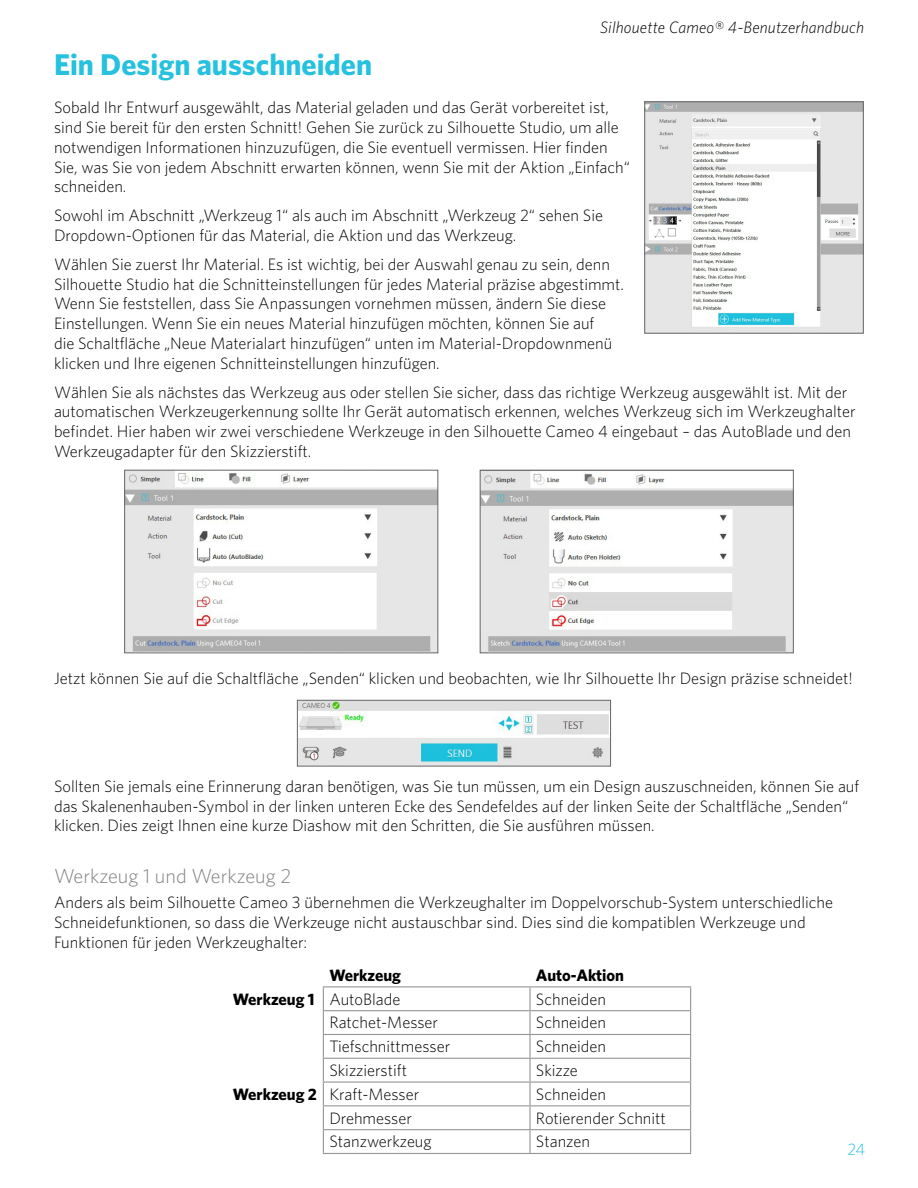
<style>
.page{position:relative;width:918px;height:1188px;background:#fff}
.page>*{position:absolute;margin:0;border:0;box-sizing:border-box;transform-origin:0 0}
.t1{font:700 30px "Whitney";color:#25c1de}
.t2{font:300 20.25px "Whitney";color:#808285}
.t3{font:300 16.5px/19.8px "Whitney";color:#000}
.t4{font:700 16.5px "Whitney";color:#000}
.t5{font:italic 300 16.5px "Whitney";letter-spacing:.01em;color:#000}
.t6{font:300 16.5px "Whitney";color:#25c1de}
.s1{font-weight:300}
.s2{font-weight:700}
</style>
<div class="page">
<hr style="left:529px;top:987px;width:2px;height:23px;background:#969699">
<hr style="left:323px;top:1010px;width:207px;height:1px;background:#969699">
<hr style="left:530px;top:1010px;width:161px;height:1px;background:#969699">
<hr style="left:529px;top:1011px;width:2px;height:23px;background:#969699">
<hr style="left:323px;top:1034px;width:207px;height:1px;background:#969699">
<hr style="left:530px;top:1034px;width:161px;height:1px;background:#969699">
<hr style="left:529px;top:1035px;width:2px;height:23px;background:#969699">
<hr style="left:323px;top:1058px;width:207px;height:1px;background:#969699">
<hr style="left:530px;top:1058px;width:161px;height:1px;background:#969699">
<hr style="left:529px;top:1059px;width:2px;height:23px;background:#969699">
<hr style="left:323px;top:1082px;width:207px;height:1px;background:#969699">
<hr style="left:530px;top:1082px;width:161px;height:1px;background:#969699">
<hr style="left:529px;top:1083px;width:2px;height:22px;background:#969699">
<hr style="left:323px;top:1105px;width:207px;height:1px;background:#969699">
<hr style="left:530px;top:1105px;width:161px;height:1px;background:#969699">
<hr style="left:529px;top:1106px;width:2px;height:23px;background:#969699">
<hr style="left:323px;top:1129px;width:207px;height:1px;background:#969699">
<hr style="left:530px;top:1129px;width:161px;height:1px;background:#969699">
<hr style="left:529px;top:1130px;width:2px;height:23px;background:#969699">
<svg style="left:690px;top:987px;width:1px;height:166px"></svg>
<hr style="left:323px;top:1153px;width:207px;height:1px;background:#969699">
<hr style="left:530px;top:1153px;width:161px;height:1px;background:#969699">
<hr style="left:323px;top:986px;width:207px;height:1px;background:#969699">
<hr style="left:530px;top:986px;width:161px;height:1px;background:#969699">
<svg style="left:323px;top:987px;width:1px;height:166px"></svg>
<img style="left:646px;top:103px;width:216px;height:229px">
<div style="left:644px;top:101px;width:220px;height:233px;border:1px solid #65666a"></div>
<img style="left:482px;top:472px;width:310px;height:179px">
<div style="left:480px;top:470px;width:314px;height:183px;border:1px solid #65666a"></div>
<img style="left:126px;top:472px;width:310px;height:179px">
<div style="left:124px;top:470px;width:314px;height:183px;border:1px solid #65666a"></div>
<img style="left:299px;top:702px;width:310px;height:62px">
<div style="left:297px;top:700px;width:314px;height:66px;border:1px solid #65666a"></div>
<p class="t5" style="left:600px;top:18px;width:265px">Silhouette Cameo® 4-Benutzerhandbuch</p>
<h1 class="t1" style="left:54px;top:47px;width:320px">Ein Design ausschneiden</h1>
<p class="t3" style="left:54px;top:97px;width:577px">Sobald Ihr Entwurf ausgewählt, das Material geladen und das Gerät vorbereitet ist, sind Sie bereit für den ersten Schnitt! Gehen Sie zurück zu Silhouette Studio, um alle notwendigen Informationen hinzuzufügen, die Sie eventuell vermissen. Hier finden Sie, was Sie von jedem Abschnitt erwarten können, wenn Sie mit der Aktion „Einfach“ schneiden.</p>
<p class="t3" style="left:54px;top:205px;width:551px">Sowohl im Abschnitt „Werkzeug 1“ als auch im Abschnitt „Werkzeug 2“ sehen Sie<br>Dropdown-Optionen für das Material, die Aktion und das Werkzeug.</p>
<p class="t3" style="left:54px;top:254px;width:572px">Wählen Sie zuerst Ihr Material. Es ist wichtig, bei der Auswahl genau zu sein, denn Silhouette Studio hat die Schnitteinstellungen für jedes Material präzise abgestimmt.<br>Wenn Sie feststellen, dass Sie Anpassungen vornehmen müssen, ändern Sie diese Einstellungen. Wenn Sie ein neues Material hinzufügen möchten, können Sie auf<br>die Schaltfläche „Neue Materialart hinzufügen“ unten im Material-Dropdownmenü klicken und Ihre eigenen Schnitteinstellungen hinzufügen.</p>
<p class="t3" style="left:54px;top:382px;width:803px">Wählen Sie als nächstes das Werkzeug aus oder stellen Sie sicher, dass das richtige Werkzeug ausgewählt ist. Mit der automatischen Werkzeugerkennung sollte Ihr Gerät automatisch erkennen, welches Werkzeug sich im Werkzeughalter befindet. Hier haben wir zwei verschiedene Werkzeuge in den Silhouette Cameo 4 eingebaut – das AutoBlade und den Werkzeugadapter für den Skizzierstift.</p>
<p class="t3" style="left:54px;top:668px;width:800px">Jetzt können Sie auf die Schaltfläche „Senden“ klicken und beobachten, wie Ihr Silhouette Ihr Design präzise schneidet!</p>
<p class="t3" style="left:54px;top:776px;width:807px">Sollten Sie jemals eine Erinnerung daran benötigen, was Sie tun müssen, um ein Design auszuschneiden, können Sie auf das Skalenenhauben-Symbol in der linken unteren Ecke des Sendefeldes auf der linken Seite der Schaltfläche „Senden“ klicken. Dies zeigt Ihnen eine kurze Diashow mit den Schritten, die Sie ausführen müssen.</p>
<p class="t2" style="left:54px;top:864px;width:239px">Werkzeug 1 und Werkzeug 2</p>
<p class="t3" style="left:54px;top:893px;width:781px">Anders als beim Silhouette Cameo 3 übernehmen die Werkzeughalter im Doppelvorschub-System unterschiedliche<br>Schneidefunktionen, so dass die Werkzeuge nicht austauschbar sind. Dies sind die kompatiblen Werkzeuge und<br>Funktionen für jeden Werkzeughalter:</p>
<p class="t4" style="left:329px;top:965px;width:73px">Werkzeug</p>
<p class="t4" style="left:536px;top:965px;width:90px">Auto-Aktion</p>
<p class="t4" style="left:233px;top:989px;width:169px">Werkzeug 1 <span class="s1">AutoBlade</span></p>
<p class="t3" style="left:536px;top:989px;width:72px">Schneiden</p>
<p class="t3" style="left:329px;top:1013px;width:110px">Ratchet-Messer</p>
<p class="t3" style="left:536px;top:1013px;width:72px">Schneiden</p>
<p class="t3" style="left:329px;top:1036px;width:122px">Tiefschnittmesser</p>
<p class="t3" style="left:536px;top:1036px;width:72px">Schneiden</p>
<p class="t3" style="left:329px;top:1060px;width:79px">Skizzierstift</p>
<p class="t3" style="left:536px;top:1060px;width:43px">Skizze</p>
<p class="t3" style="left:233px;top:1084px;width:188px"><span class="s2">Werkzeug 2</span> Kraft-Messer</p>
<p class="t3" style="left:536px;top:1084px;width:72px">Schneiden</p>
<p class="t3" style="left:329px;top:1108px;width:84px">Drehmesser</p>
<p class="t3" style="left:536px;top:1108px;width:131px">Rotierender Schnitt</p>
<p class="t3" style="left:329px;top:1132px;width:104px">Stanzwerkzeug</p>
<p class="t3" style="left:536px;top:1132px;width:55px">Stanzen</p>
<p class="t6" style="left:847px;top:1139px;width:20px">24</p>
</div>
